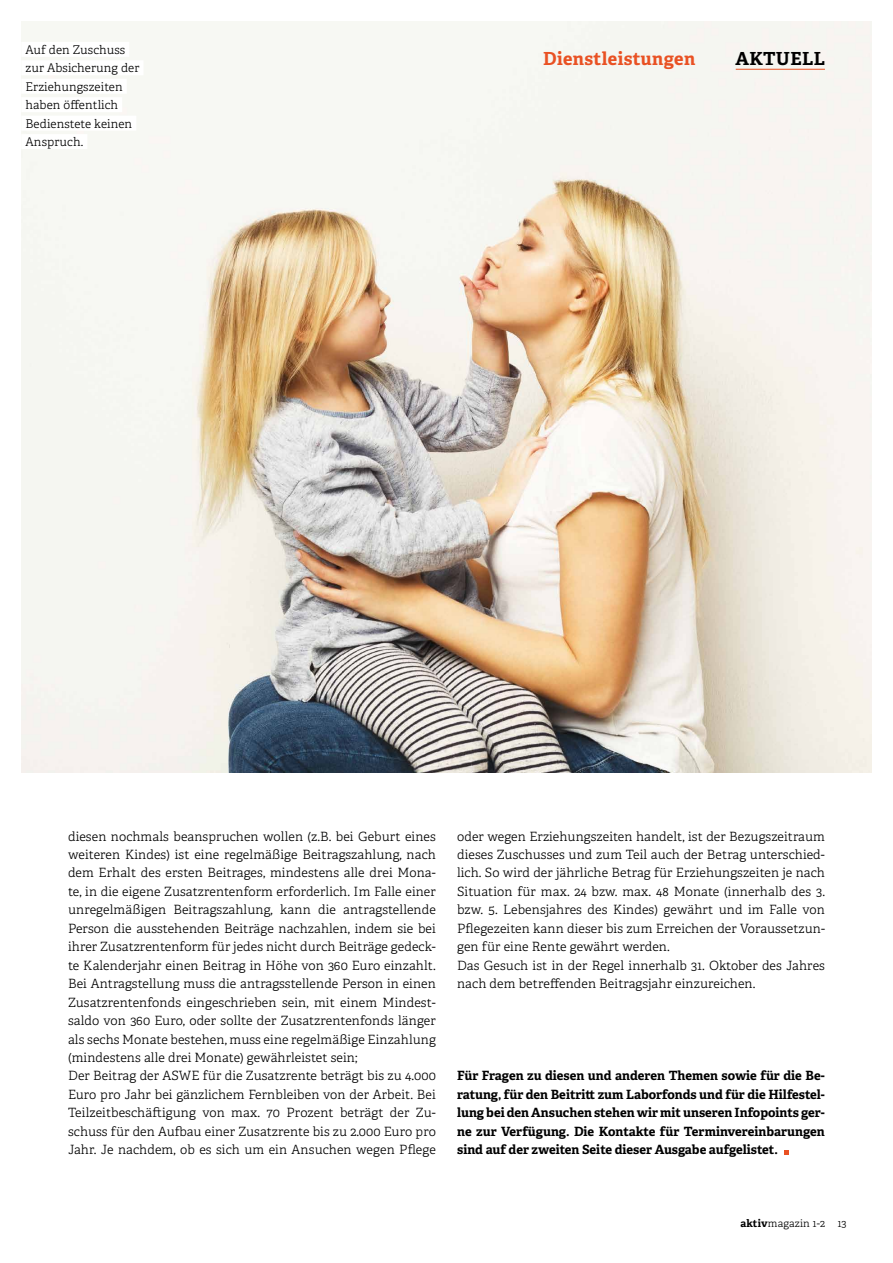
<style>
.page{position:relative;width:893px;height:1263px;background:#fff}
.page>*{position:absolute;margin:0;border:0;box-sizing:border-box;transform-origin:0 0}
.t1{font:700 18px "Adelle";letter-spacing:.02em;color:#e95123}
.t2{font:700 18px "Adelle";letter-spacing:.02em;color:#000}
.t3{font:300 12.75px/18.5px "Adelle";letter-spacing:.01em;color:#000}
.t4{font:700 12.75px/18.5px "Adelle";color:#000;text-align:justify}
.t5{font:300 12px/18.5px "Adelle";letter-spacing:.01em;color:#000}
.t6{font:300 10.5px "Adelle";letter-spacing:.02em;color:#000}
.s1{font-weight:700}
</style>
<div class="page">
<svg style="left:784px;top:1150px;width:4px;height:4px"></svg>
<img style="left:21px;top:21px;width:851px;height:752px">
<div style="left:21px;top:42px;width:108px;height:15px;background:#fff"></div>
<div style="left:21px;top:60px;width:122px;height:15px;background:#fff"></div>
<div style="left:21px;top:79px;width:106px;height:15px;background:#fff"></div>
<div style="left:21px;top:97px;width:101px;height:15px;background:#fff"></div>
<div style="left:21px;top:116px;width:115px;height:15px;background:#fff"></div>
<div style="left:21px;top:134px;width:66px;height:15px;background:#fff"></div>
<hr style="left:736px;top:69px;width:89px;height:1px;background:#e95123">
<p class="t5" style="left:26px;top:41px;width:115px">Auf den Zuschuss zur Absicherung der<br>Erziehungszeiten haben öffentlich<br>Bedienstete keinen<br>Anspruch.</p>
<h1 class="t1" style="left:543px;top:47px;width:154px">Dienstleistungen</h1>
<h1 class="t2" style="left:735px;top:47px;width:91px">AKTUELL</h1>
<p class="t3" style="left:68px;top:827px;width:369px">diesen nochmals beanspruchen wollen (z.B. bei Geburt eines weiteren Kindes) ist eine regelmäßige Beitragszahlung, nach dem Erhalt des ersten Beitrages, mindestens alle drei Mona&shy;te, in die eigene Zusatzrentenform erforderlich. Im Falle einer unregelmäßigen Beitragszahlung, kann die antragstellende Person die ausstehenden Beiträge nachzahlen, indem sie bei ihrer Zusatzrentenform für jedes nicht durch Beiträge gedeck&shy;te Kalenderjahr einen Beitrag in Höhe von 360 Euro einzahlt.<br>Bei Antragstellung muss die antragsstellende Person in einen Zusatzrentenfonds eingeschrieben sein, mit einem Mindest&shy;saldo von 360 Euro, oder sollte der Zusatzrentenfonds länger als sechs Monate bestehen, muss eine regelmäßige Einzahlung (mindestens alle drei Monate) gewährleistet sein;<br>Der Beitrag der ASWE für die Zusatzrente beträgt bis zu 4.000<br>Euro pro Jahr bei gänzlichem Fernbleiben von der Arbeit. Bei Teilzeitbeschäftigung von max. 70 Prozent beträgt der Zu&shy;schuss für den Aufbau einer Zusatzrente bis zu 2.000 Euro pro Jahr. Je nachdem, ob es sich um ein Ansuchen wegen Pflege</p>
<p class="t3" style="left:457px;top:827px;width:369px">oder wegen Erziehungszeiten handelt, ist der Bezugszeitraum dieses Zuschusses und zum Teil auch der Betrag unterschied&shy;lich. So wird der jährliche Betrag für Erziehungszeiten je nach Situation für max. 24 bzw. max. 48 Monate (innerhalb des 3. bzw. 5. Lebensjahres des Kindes) gewährt und im Falle von Pflegezeiten kann dieser bis zum Erreichen der Voraussetzun&shy;gen für eine Rente gewährt werden.<br>Das Gesuch ist in der Regel innerhalb 31. Oktober des Jahres nach dem betreffenden Beitragsjahr einzureichen.</p>
<p class="t4" style="left:457px;top:1067px;width:369px">Für Fragen zu diesen und anderen Themen sowie für die Be&shy;ratung, für den Beitritt zum Laborfonds und für die Hilfestel&shy;lung bei den Ansuchen stehen wir mit unseren Infopoints ger&shy;ne zur Verfügung. Die Kontakte für Terminvereinbarungen sind auf der zweiten Seite dieser Ausgabe aufgelistet.</p>
<p class="t6" style="left:740px;top:1217px;width:108px"><span class="s1">aktiv</span>magazin 1-2 13</p>
</div>
